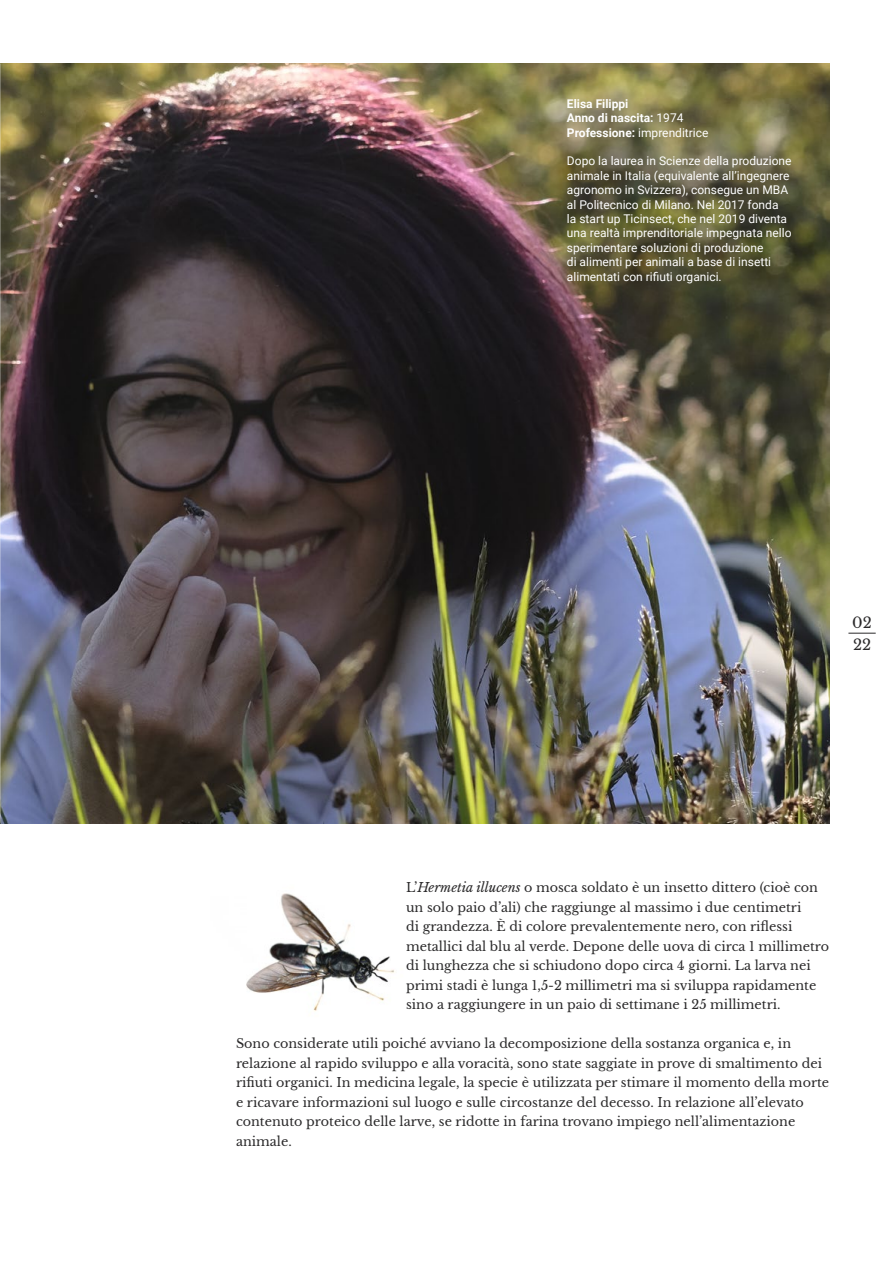
<style>
.page{position:relative;width:893px;height:1263px;background:#fff}
.page>*{position:absolute;margin:0;border:0;box-sizing:border-box;transform-origin:0 0}
.t1{font:14.7px "Libre Baskerville";color:#2a292a}
.t2{font:12.75px/19.5px "Libre Baskerville";color:#2a292a}
.t3{font:12px/14.4px "Roboto";color:#fff}
.t4{font:700 12px/14.4px "Roboto";color:#fff}
.s1{font-weight:400}
.s2{font-style:italic}
</style>
<div class="page">
<svg style="left:848px;top:633px;width:28px;height:1px"></svg>
<img style="left:1px;top:64px;width:828px;height:759px">
<img style="left:0;top:64px;width:1px;height:759px">
<img style="left:246px;top:893px;width:149px;height:118px">
<p class="t4" style="left:567px;top:96px;width:143px">Elisa Filippi<br>Anno di nascita: <span class="s1">1974<br></span>Professione: <span class="s1">imprenditrice</span></p>
<p class="t3" style="left:567px;top:153px;width:226px">Dopo la laurea in Scienze della produzione animale in Italia (equivalente all’ingegnere agronomo in Svizzera), consegue un MBA al Politecnico di Milano. Nel 2017 fonda<br>la start up Ticinsect, che nel 2019 diventa una realtà imprenditoriale impegnata nello sperimentare soluzioni di produzione<br>di alimenti per animali a base di insetti alimentati con rifiuti organici.</p>
<p class="t1" style="left:852px;top:613px;width:21px">02</p>
<p class="t1" style="left:853px;top:635px;width:20px">22</p>
<p class="t2" style="left:406px;top:878px;width:425px">L’<span class="s2">Hermetia illucens</span> o mosca soldato è un insetto dittero (cioè con un solo paio d’ali) che raggiunge al massimo i due centimetri<br>di grandezza. È di colore prevalentemente nero, con riflessi metallici dal blu al verde. Depone delle uova di circa 1 millimetro di lunghezza che si schiudono dopo circa 4 giorni. La larva nei primi stadi è lunga 1,5-2 millimetri ma si sviluppa rapidamente sino a raggiungere in un paio di settimane i 25 millimetri.</p>
<p class="t2" style="left:236px;top:1034px;width:595px">Sono considerate utili poiché avviano la decomposizione della sostanza organica e, in relazione al rapido sviluppo e alla voracità, sono state saggiate in prove di smaltimento dei rifiuti organici. In medicina legale, la specie è utilizzata per stimare il momento della morte e ricavare informazioni sul luogo e sulle circostanze del decesso. In relazione all’elevato contenuto proteico delle larve, se ridotte in farina trovano impiego nell’alimentazione animale.</p>
</div>
